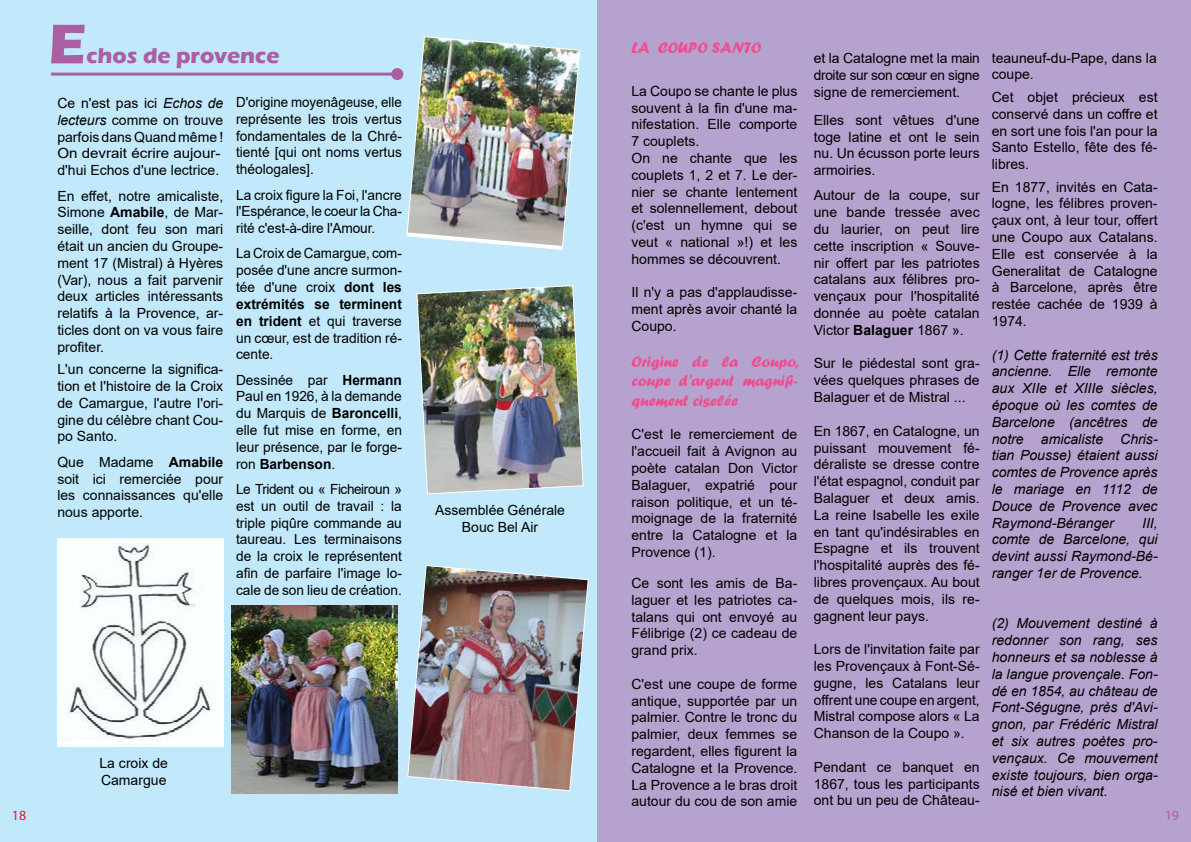
<style>
.page{position:relative;width:1191px;height:842px;background:#fff}
.page>*{position:absolute;margin:0;border:0;box-sizing:border-box;transform-origin:0 0}
.t1{font:700 58px "Eras ITC";color:#ac5ea5}
.t2{font:700 22px "Eras ITC";color:#ac5ea5}
.t3{font:16px/19.2px "Forte";color:#ef4d90;text-align:justify}
.t4{font:14px/16.8px "Arial";color:#000;text-align:justify}
.t5{font:italic 14px/16.8px "Arial";color:#000;text-align:justify}
.t6{font:14px/16.8px "Arial";color:#000;text-align:justify;scale:.96 1}
.t7{font:14px/16.8px "Arial";color:#000;text-align:justify;scale:.95 1}
.t8{font:14px "Myriad Pro";color:#d2232a}
.t9{font:14px "Myriad Pro";color:#ac5ea5}
.s1{font-style:italic}
.s2{font-weight:700}
</style>
<div class="page">
<div style="left:596px;top:0;width:595px;height:842px;background:#b5a2ce"></div>
<div style="left:0;top:0;width:596px;height:842px;background:#c1e8fb"></div>
<img style="left:57px;top:538px;width:166px;height:208px">
<hr style="left:51px;top:73px;width:346px;height:3px;background:#ac5ea5">
<div style="left:391px;top:68px;width:12px;height:12px;background:#ac5ea5;border-radius:50%"></div>
<img style="left:231px;top:605px;width:166px;height:189px">
<img style="left:406px;top:36px;width:175px;height:214px">
<img style="left:416px;top:285px;width:168px;height:210px">
<img style="left:406px;top:564px;width:183px;height:228px">
<h1 class="t1" style="left:48px;top:11px;width:40px">E</h1>
<h2 class="t2" style="left:86px;top:43px;width:194px">chos de provence</h2>
<p class="t4" style="left:57px;top:95px;width:167px;text-align:left">Ce n'est pas ici <span class="s1">Echos de lecteurs</span> comme on trouve parfois dans Quand même !<br>On devrait écrire aujour&shy;d'hui Echos d'une lectrice.</p>
<p class="t4" style="left:57px;top:187px;width:167px">En effet, notre amicaliste, Simone <span class="s2">Amabile</span>, de Mar&shy;seille, dont feu son mari était un ancien du Groupe&shy;ment 17 (Mistral) à Hyères (Var), nous a fait parvenir deux articles intéressants relatifs à la Provence, ar&shy;ticles dont on va vous faire profiter.</p>
<p class="t4" style="left:57px;top:361px;width:167px">L'un concerne la significa&shy;tion et l'histoire de la Croix de Camargue, l'autre l'ori&shy;gine du célèbre chant Cou&shy;po Santo.</p>
<p class="t4" style="left:57px;top:453px;width:167px">Que Madame <span class="s2">Amabile </span>soit ici remerciée pour les connaissances qu'elle nous apporte.</p>
<p class="t7" style="left:236px;top:94px;width:176px">D'origine moyenâgeuse, elle représente les trois vertus fondamentales de la Chré&shy;tienté [qui ont noms vertus théologales].</p>
<p class="t4" style="left:236px;top:186px;width:167px">La croix figure la Foi, l'ancre l'Espérance, le coeur la Cha&shy;rité c'est-à-dire l'Amour.</p>
<p class="t6" style="left:236px;top:245px;width:174px">La Croix de Camargue, com&shy;posée d'une ancre surmon&shy;tée d'une croix <span class="s2">dont les extrémités se terminent en trident</span> et qui traverse un cœur, est de tradition ré&shy;cente.</p>
<p class="t4" style="left:236px;top:371px;width:167px">Dessinée par <span class="s2">Hermann </span>Paul en 1926, à la demande du Marquis de <span class="s2">Baroncelli</span>, elle fut mise en forme, en leur présence, par le forge&shy;ron <span class="s2">Barbenson</span>.</p>
<p class="t4" style="left:236px;top:480px;width:167px">Le Trident ou « Ficheiroun » est un outil de travail : la triple piqûre commande au taureau. Les terminaisons de la croix le représentent afin de parfaire l'image lo&shy;cale de son lieu de création.</p>
<p class="t4" style="left:435px;top:502px;width:131px;text-align:center">Assemblée Générale<br>Bouc Bel Air</p>
<p class="t4" style="left:99px;top:754px;width:70px">La croix de<br>Camargue</p>
<p class="t3" style="left:631px;top:38px;width:131px">LA COUPO SANTO</p>
<p class="t4" style="left:631px;top:82px;width:167px;text-align:left">La Coupo se chante le plus souvent à la fin d'une ma&shy;nifestation. Elle comporte<br>7 couplets.<br>On ne chante que les couplets 1, 2 et 7. Le der&shy;nier se chante lentement et solennellement, debout (c'est un hymne qui se veut « national »!) et les hommes se découvrent.</p>
<p class="t4" style="left:631px;top:284px;width:167px">Il n'y a pas d'applaudisse&shy;ment après avoir chanté la Coupo.</p>
<p class="t3" style="left:631px;top:352px;width:169px">Origine de la Coupo, coupe d'argent magnifi&shy;quement ciselée</p>
<p class="t4" style="left:631px;top:426px;width:167px">C'est le remerciement de l'accueil fait à Avignon au poète catalan Don Victor Balaguer, expatrié pour raison politique, et un té&shy;moignage de la fraternité entre la Catalogne et la Provence (1).</p>
<p class="t4" style="left:631px;top:575px;width:167px">Ce sont les amis de Ba&shy;laguer et les patriotes ca&shy;talans qui ont envoyé au Félibrige (2) ce cadeau de grand prix.</p>
<p class="t4" style="left:631px;top:675px;width:167px">C'est une coupe de forme antique, supportée par un palmier. Contre le tronc du palmier, deux femmes se regardent, elles figurent la Catalogne et la Provence.<br>La Provence a le bras droit autour du cou de son amie</p>
<p class="t4" style="left:814px;top:50px;width:167px">et la Catalogne met la main droite sur son cœur en signe signe de remerciement.</p>
<p class="t4" style="left:814px;top:111px;width:167px">Elles sont vêtues d'une toge latine et ont le sein nu. Un écusson porte leurs armoiries.</p>
<p class="t4" style="left:814px;top:187px;width:167px">Autour de la coupe, sur une bande tressée avec du laurier, on peut lire cette inscription « Souve&shy;nir offert par les patriotes catalans aux félibres pro&shy;vençaux pour l'hospitalité donnée au poète catalan Victor <span class="s2">Balaguer</span> 1867 ».</p>
<p class="t4" style="left:814px;top:355px;width:167px">Sur le piédestal sont gra&shy;vées quelques phrases de Balaguer et de Mistral ...</p>
<p class="t4" style="left:814px;top:422px;width:167px">En 1867, en Catalogne, un puissant mouvement fé&shy;déraliste se dresse contre l'état espagnol, conduit par Balaguer et deux amis.<br>La reine Isabelle les exile en tant qu'indésirables en Espagne et ils trouvent l'hospitalité auprès des fé&shy;libres provençaux. Au bout de quelques mois, ils re&shy;gagnent leur pays.</p>
<p class="t4" style="left:814px;top:641px;width:167px">Lors de l'invitation faite par les Provençaux à Font-Sé&shy;gugne, les Catalans leur offrent une coupe en argent, Mistral compose alors « La Chanson de la Coupo ».</p>
<p class="t4" style="left:814px;top:758px;width:167px">Pendant ce banquet en 1867, tous les participants ont bu un peu de Château-</p>
<p class="t4" style="left:991px;top:49px;width:166px">teauneuf-du-Pape, dans la coupe.</p>
<p class="t4" style="left:991px;top:88px;width:167px">Cet objet précieux est conservé dans un coffre et en sort une fois l'an pour la Santo Estello, fête des fé&shy;libres.</p>
<p class="t4" style="left:991px;top:178px;width:167px">En 1877, invités en Cata&shy;logne, les félibres proven&shy;çaux ont, à leur tour, offert une Coupo aux Catalans.<br>Elle est conservée à la Generalitat de Catalogne à Barcelone, après être restée cachée de 1939 à 1974.</p>
<p class="t5" style="left:991px;top:346px;width:167px">(1) Cette fraternité est très ancienne. Elle remonte aux XIIe et XIIIe siècles, époque où les comtes de Barcelone (ancêtres de notre amicaliste Chris&shy;tian Pousse) étaient aussi comtes de Provence après le mariage en 1112 de Douce de Provence avec Raymond-Béranger</p>
<p class="t5" style="left:991px;top:514px;width:167px;text-indent:150px">III, comte de Barcelone, qui devint aussi Raymond-Bé&shy;ranger 1er de Provence.</p>
<p class="t5" style="left:991px;top:615px;width:167px">(2) Mouvement destiné à redonner son rang, ses honneurs et sa noblesse à la langue provençale. Fon&shy;dé en 1854, au château de Font-Ségugne, près d'Avi&shy;gnon, par Frédéric Mistral et six autres poètes pro&shy;vençaux. Ce mouvement existe toujours, bien orga&shy;nisé et bien vivant.</p>
<p class="t8" style="left:12px;top:806px;width:16px">18</p>
<p class="t9" style="left:1164px;top:806px;width:16px">19</p>
</div>
